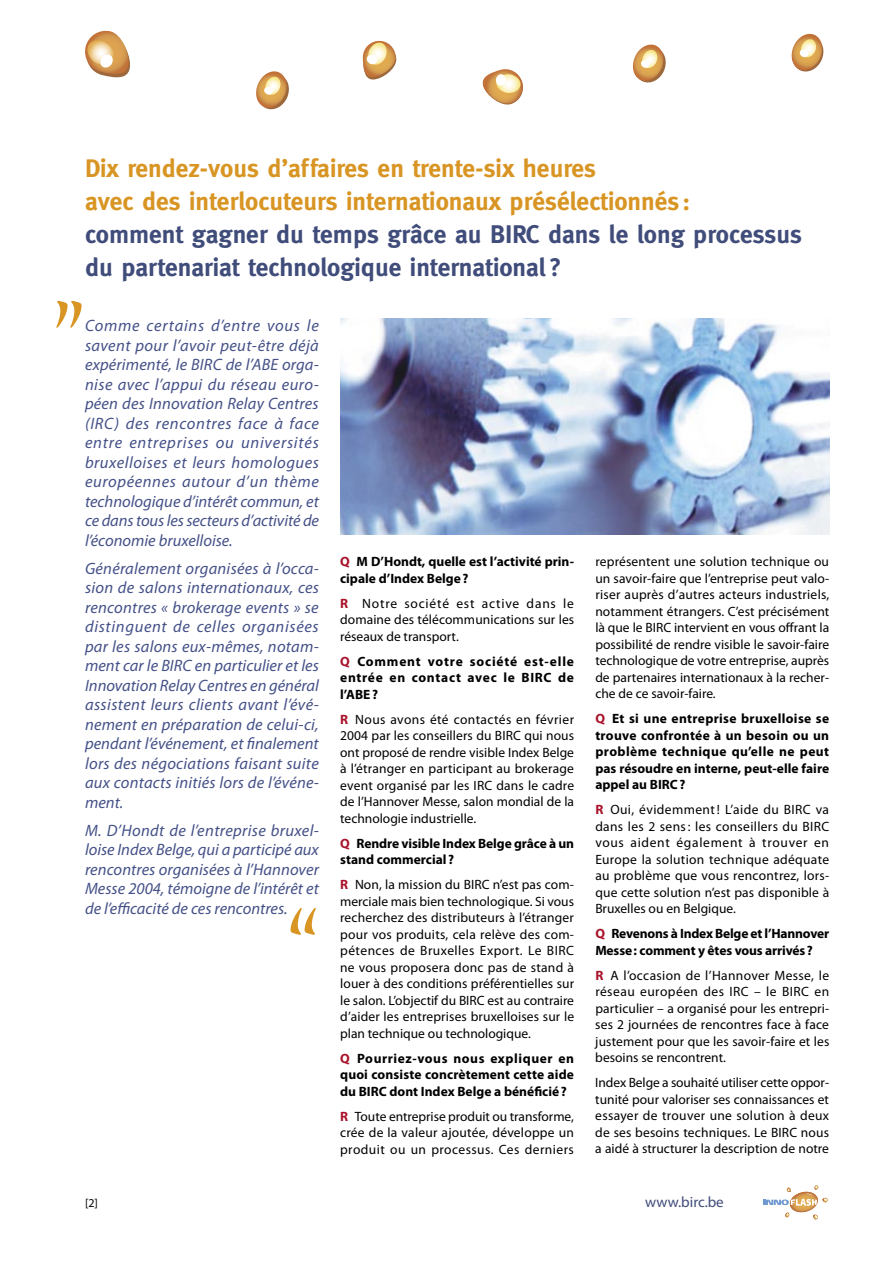
<style>
.page{position:relative;width:893px;height:1263px;background:#fff}
.page>*{position:absolute;margin:0;border:0;box-sizing:border-box;transform-origin:0 0}
.t1{font:700 25.5px/33px "Meta";color:#d89523}
.t2{font:700 25.5px/33px "Meta";color:#404c7a}
.t3{font:italic 16.5px/19.5px "Myriad Pro";color:#455188;text-align:justify}
.t4{font:15px "Myriad Pro";color:#404c7a}
.t5{font:13.5px/16.5px "Myriad Pro";color:#000;text-align:justify}
.t6{font:700 13.5px/16.5px "Myriad Pro";color:#000}
.t7{font:12px "Myriad Pro";color:#000}
.s1{color:#a9122a}
.s2{font-weight:700;color:#a9122a}
</style>
<div class="page">
<svg style="left:256px;top:71px;width:33px;height:38px"></svg>
<svg style="left:632px;top:44px;width:34px;height:39px"></svg>
<svg style="left:791px;top:34px;width:32px;height:38px"></svg>
<svg style="left:363px;top:41px;width:33px;height:39px"></svg>
<svg style="left:85px;top:31px;width:45px;height:47px"></svg>
<svg style="left:482px;top:69px;width:41px;height:36px"></svg>
<svg style="left:763px;top:1185px;width:64px;height:34px"></svg>
<svg style="left:56px;top:301px;width:26px;height:27px"></svg>
<svg style="left:291px;top:908px;width:25px;height:27px"></svg>
<img style="left:340px;top:319px;width:489px;height:216px">
<h1 class="t1" style="left:85px;top:152px;width:607px">Dix rendez-vous d’affaires en trente-six heures<br>avec des interlocuteurs internationaux présélectionnés :</h1>
<h1 class="t2" style="left:85px;top:218px;width:718px">comment gagner du temps grâce au BIRC dans le long processus du partenariat technologique international ?</h1>
<p class="t3" style="left:85px;top:316px;width:236px">Comme certains d’entre vous le savent pour l’avoir peut-être déjà expérimenté, le BIRC de l’ABE orga&shy;nise avec l’appui du réseau euro&shy;péen des Innovation Relay Centres (IRC) des rencontres face à face entre entreprises ou universités bruxelloises et leurs homologues européennes autour d’un thème technologique d’intérêt commun, et ce dans tous les secteurs d’activité de l’économie bruxelloise.</p>
<p class="t3" style="left:85px;top:559px;width:236px">Généralement organisées à l’occa&shy;sion de salons internationaux, ces rencontres « brokerage events » se distinguent de celles organisées par les salons eux-mêmes, notam&shy;ment car le BIRC en particulier et les Innovation Relay Centres en général assistent leurs clients avant l’évé&shy;nement en préparation de celui-ci, pendant l’événement, et finalement lors des négociations faisant suite aux contacts initiés lors de l’événe&shy;ment.</p>
<p class="t3" style="left:85px;top:821px;width:235px">M. D’Hondt de l’entreprise bruxel&shy;loise Index Belge, qui a participé aux rencontres organisées à l’Hannover Messe 2004, témoigne de l’intérêt et de l’efficacité de ces rencontres.</p>
<p class="t6" style="left:340px;top:553px;width:235px"><span class="s1">Q</span> M D’Hondt, quelle est l’activité prin&shy;cipale d’Index Belge ?</p>
<p class="t5" style="left:340px;top:595px;width:236px"><span class="s2">R</span> Notre société est active dans le domaine des télécommunications sur les réseaux de transport.</p>
<p class="t6" style="left:340px;top:653px;width:235px;text-align:justify"><span class="s1">Q</span> Comment votre société est-elle entrée en contact avec le BIRC de l’ABE ?</p>
<p class="t5" style="left:340px;top:711px;width:236px"><span class="s2">R</span> Nous avons été contactés en février 2004 par les conseillers du BIRC qui nous ont proposé de rendre visible Index Belge à l’étranger en participant au brokerage event organisé par les IRC dans le cadre de l’Hannover Messe, salon mondial de la technologie industrielle.</p>
<p class="t6" style="left:340px;top:835px;width:235px"><span class="s1">Q</span> Rendre visible Index Belge grâce à un stand commercial ?</p>
<p class="t5" style="left:340px;top:877px;width:236px"><span class="s2">R</span> Non, la mission du BIRC n’est pas com&shy;merciale mais bien technologique. Si vous recherchez des distributeurs à l’étranger pour vos produits, cela relève des com&shy;pétences de Bruxelles Export. Le BIRC ne vous proposera donc pas de stand à louer à des conditions préférentielles sur le salon. L’objectif du BIRC est au contraire d’aider les entreprises bruxelloises sur le plan technique ou technologique.</p>
<p class="t6" style="left:340px;top:1050px;width:235px;text-align:justify"><span class="s1">Q</span> Pourriez-vous nous expliquer en quoi consiste concrètement cette aide du BIRC dont Index Belge a bénéficié ?</p>
<p class="t5" style="left:340px;top:1108px;width:235px"><span class="s2">R</span> Toute entreprise produit ou transforme, crée de la valeur ajoutée, développe un produit ou un processus. Ces derniers</p>
<p class="t5" style="left:595px;top:554px;width:236px">représentent une solution technique ou un savoir-faire que l’entreprise peut valo&shy;riser auprès d’autres acteurs industriels, notamment étrangers. C’est précisément là que le BIRC intervient en vous offrant la possibilité de rendre visible le savoir-faire technologique de votre entreprise, auprès de partenaires internationaux à la recher&shy;che de ce savoir-faire.</p>
<p class="t6" style="left:595px;top:710px;width:235px;text-align:justify"><span class="s1">Q</span> Et si une entreprise bruxelloise se trouve confrontée à un besoin ou un problème technique qu’elle ne peut pas résoudre en interne, peut-elle faire appel au BIRC ?</p>
<p class="t5" style="left:595px;top:802px;width:235px"><span class="s2">R</span> Oui, évidemment ! L’aide du BIRC va dans les 2 sens : les conseillers du BIRC vous aident également à trouver en Europe la solution technique adéquate au problème que vous rencontrez, lors&shy;que cette solution n’est pas disponible à Bruxelles ou en Belgique.</p>
<p class="t6" style="left:595px;top:925px;width:235px"><span class="s1">Q</span> Revenons à Index Belge et l’Hannover<br>Messe : comment y êtes vous arrivés ?</p>
<p class="t5" style="left:595px;top:967px;width:236px"><span class="s2">R</span> A l’occasion de l’Hannover Messe, le réseau européen des IRC – le BIRC en particulier – a organisé pour les entrepri&shy;ses 2 journées de rencontres face à face justement pour que les savoir-faire et les besoins se rencontrent.</p>
<p class="t5" style="left:595px;top:1075px;width:235px">Index Belge a souhaité utiliser cette oppor&shy;tunité pour valoriser ses connaissances et essayer de trouver une solution à deux de ses besoins techniques. Le BIRC nous a aidé à structurer la description de notre</p>
<p class="t7" style="left:85px;top:1196px;width:14px">[2]</p>
<p class="t4" style="left:645px;top:1194px;width:80px">www.birc.be</p>
</div>
